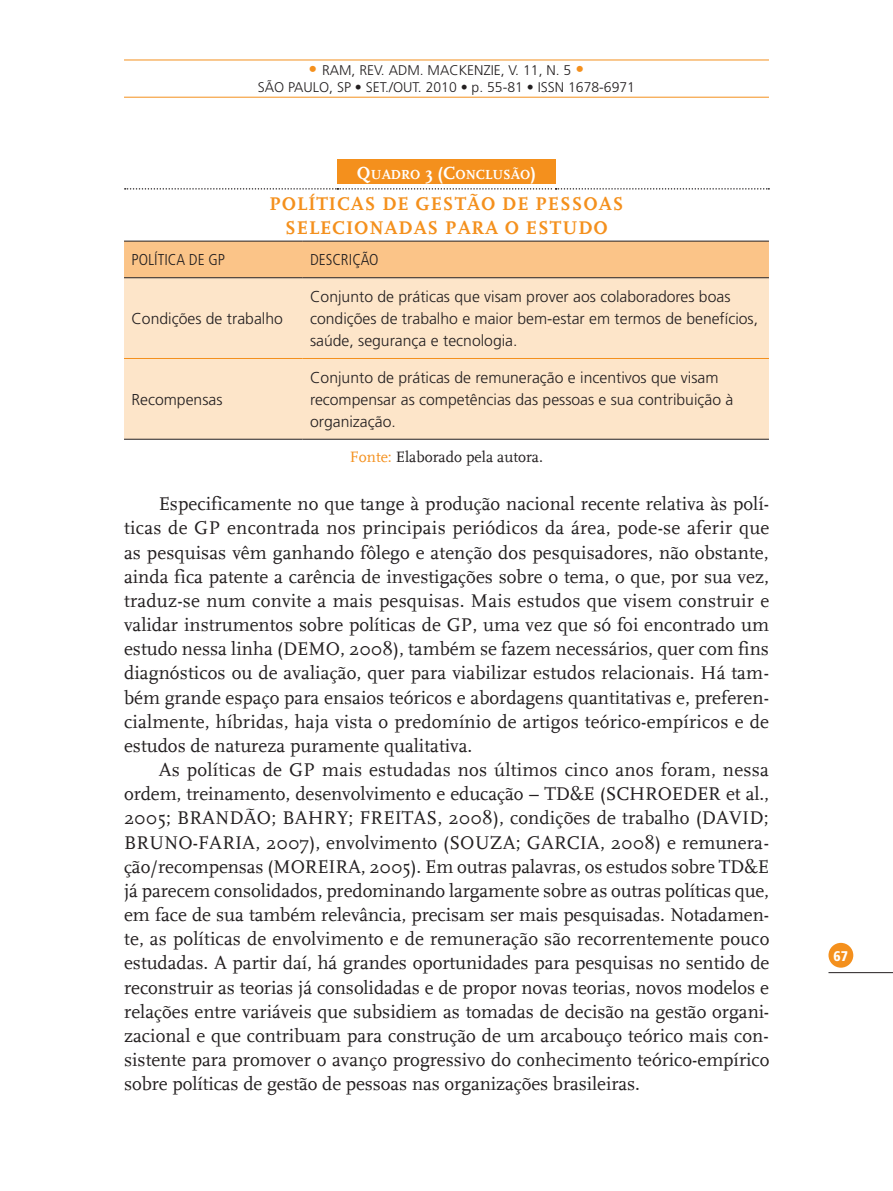
<style>
.page{position:relative;width:893px;height:1191px;background:#fff}
.page>*{position:absolute;margin:0;border:0;box-sizing:border-box;transform-origin:0 0}
.t1{font:19.25px/24.2px "FF Scala Definitive";color:#231f20;text-align:justify}
.t2{font:700 19.25px "FF Scala Definitiver";letter-spacing:.05em;color:#f4901d}
.t3{font:300 15.75px/22.1px "Frutiger LT Std";color:#231f20}
.t4{font:15.75px "FF Scala Definitive";color:#231f20}
.t5{font:300 condensed 15.75px "Frutiger LT Std";color:#231f20}
.t6{font:300 14px/16.8px "Frutiger LT Std";color:#231f20;text-align:center}
.t7{font:900 condensed 14px "Frutiger LT Std";color:#fff}
.t8{font:700 13.83px "FF Scala Definitiver";color:#fff}
.s1{font-size:17.5px;color:#f4901d}
.s2{font-size:18.38px}
.s3{color:#f4901d}
</style>
<div class="page">
<div style="left:828px;top:943px;width:25px;height:24px;background:#f4901d;border-radius:50%"></div>
<hr style="left:828px;top:972px;width:65px;height:1px;background:#231f20">
<hr style="left:124px;top:97px;width:645px;height:1px;background:#f4901d">
<hr style="left:124px;top:60px;width:645px;height:1px;background:#f4901d">
<div style="left:124px;top:242px;width:645px;height:35px;background:#fbc488"></div>
<div style="left:124px;top:278px;width:645px;height:161px;background:#fde5c9"></div>
<hr style="left:124px;top:241px;width:179px;height:1px;background:#231f20">
<hr style="left:303px;top:241px;width:466px;height:1px;background:#231f20">
<hr style="left:124px;top:277px;width:179px;height:1px;background:#231f20">
<hr style="left:303px;top:277px;width:466px;height:1px;background:#231f20">
<hr style="left:124px;top:439px;width:179px;height:1px;background:#231f20">
<hr style="left:303px;top:439px;width:466px;height:1px;background:#231f20">
<hr style="left:124px;top:358px;width:179px;height:1px;background:#f4901d">
<hr style="left:303px;top:358px;width:466px;height:1px;background:#f4901d">
<div style="left:337px;top:159px;width:219px;height:25px;background:#f4901d"></div>
<svg style="left:125px;top:188px;width:644px;height:1px"></svg>
<p class="t6" style="left:258px;top:62px;width:379px"><span class="s1">•</span> RAM, REV. ADM. MACKENZIE, V. 11, N. 5 <span class="s1">•<br></span>SÃO PAULO, SP • SET./OUT. 2010 • p. 55-81 • ISSN 1678-6971</p>
<p class="t8" style="left:357px;top:167px;width:181px"><span class="s2">Q</span>UADRO <span class="s2">3 (C</span>ONCLUSÃO<span class="s2">)</span></p>
<p class="t2" style="left:269px;top:192px;width:14px">POL</p>
<p class="t2" style="left:308px;top:192px;width:241px">ÍTICAS DE GESTÃO DE PESSO</p>
<p class="t2" style="left:599px;top:192px;width:23px">AS</p>
<p class="t2" style="left:285px;top:217px;width:12px">SELE</p>
<p class="t2" style="left:332px;top:217px;width:276px">CIONADAS PARA O ESTUDO</p>
<p class="t5" style="left:131px;top:251px;width:93px">POLÍTICA DE GP</p>
<p class="t5" style="left:310px;top:251px;width:70px">DESCRIÇÃO</p>
<p class="t3" style="left:131px;top:308px;width:153px">Condições de trabalho</p>
<p class="t3" style="left:310px;top:286px;width:450px">Conjunto de práticas que visam prover aos colaboradores boas condições de trabalho e maior bem-estar em termos de benefícios, saúde, segurança e tecnologia.</p>
<p class="t3" style="left:310px;top:366px;width:425px">Conjunto de práticas de remuneração e incentivos que visam recompensar as competências das pessoas e sua contribuição à organização.</p>
<p class="t4" style="left:350px;top:448px;width:195px"><span class="s3">Fonte:</span> Elaborado pela autora.</p>
<p class="t1" style="left:124px;top:492px;width:647px;text-indent:35px">Especificamente no que tange à produção nacional recente relativa às polí&shy;ticas de GP encontrada nos principais periódicos da área, pode-se aferir que as pesquisas vêm ganhando fôlego e atenção dos pesquisadores, não obstante, ainda fica patente a carência de investigações sobre o tema, o que, por sua vez, traduz-se num convite a mais pesquisas. Mais estudos que visem construir e validar instrumentos sobre políticas de GP, uma vez que só foi encontrado um estudo nessa linha (DEMO, 2008), também se fazem necessários, quer com fins diagnósticos ou de avaliação, quer para viabilizar estudos relacionais. Há tam&shy;bém grande espaço para ensaios teóricos e abordagens quantitativas e, preferen&shy;cialmente, híbridas, haja vista o predomínio de artigos teórico-empíricos e de estudos de natureza puramente qualitativa.</p>
<p class="t1" style="left:124px;top:758px;width:647px;text-indent:35px">As políticas de GP mais estudadas nos últimos cinco anos foram, nessa ordem, treinamento, desenvolvimento e educação – TD&amp;E (SCHROEDER et al., 2005; BRANDÃO; BAHRY; FREITAS, 2008), condições de trabalho (DAVID; BRUNO-FARIA, 2007), envolvimento (SOUZA; GARCIA, 2008) e remunera&shy;ção/recompensas (MOREIRA, 2005). Em outras palavras, os estudos sobre TD&amp;E já parecem consolidados, predominando largamente sobre as outras políticas que, em face de sua também relevância, precisam ser mais pesquisadas. Notadamen&shy;te, as políticas de envolvimento e de remuneração são recorrentemente pouco estudadas. A partir daí, há grandes oportunidades para pesquisas no sentido de reconstruir as teorias já consolidadas e de propor novas teorias, novos modelos e relações entre variáveis que subsidiem as tomadas de decisão na gestão organi&shy;zacional e que contribuam para construção de um arcabouço teórico mais con&shy;sistente para promover o avanço progressivo do conhecimento teórico-empírico sobre políticas de gestão de pessoas nas organizações brasileiras.</p>
<p class="t3" style="left:131px;top:388px;width:93px">Recompensas</p>
<p class="t7" style="left:834px;top:947px;width:16px">67</p>
</div>
